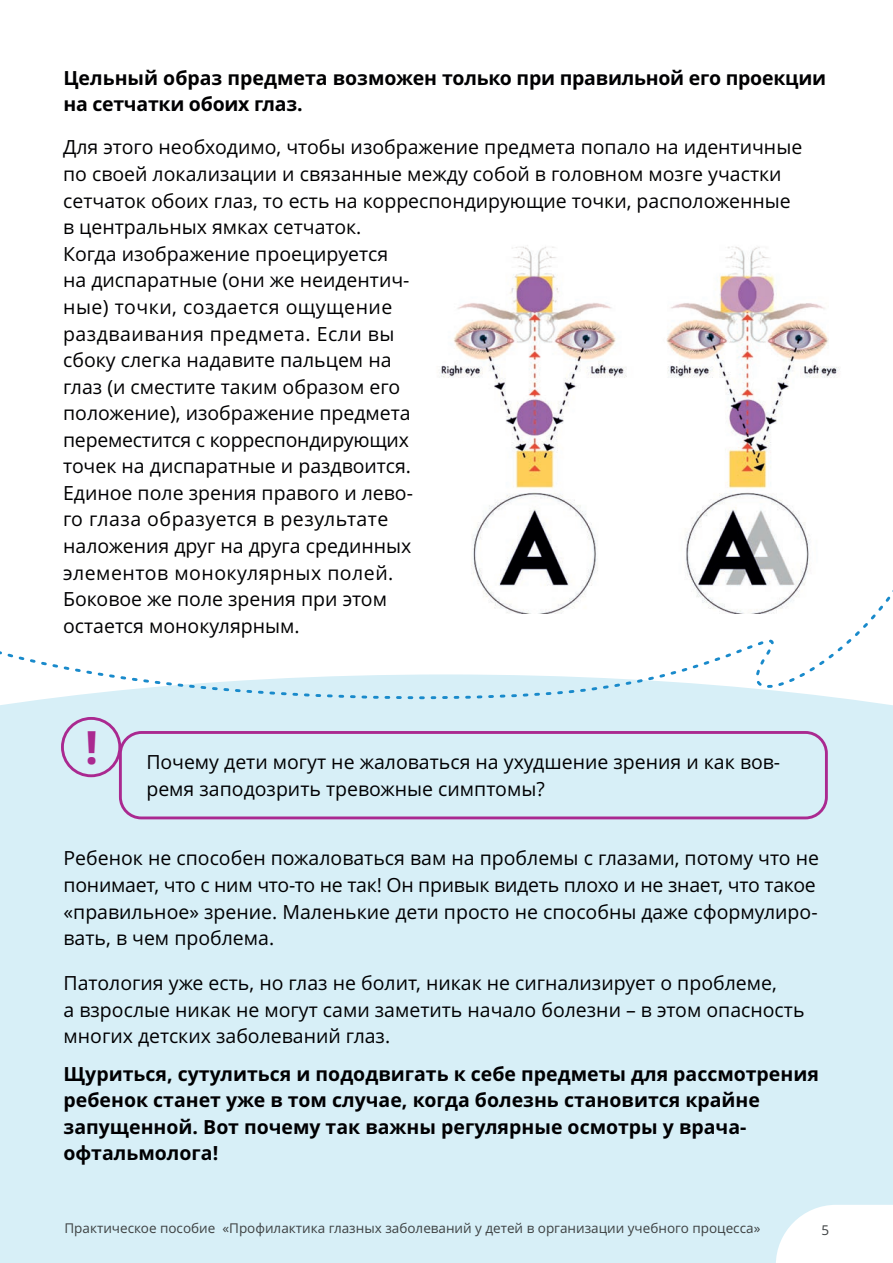
<style>
.page{position:relative;width:893px;height:1263px;background:#fff}
.page>*{position:absolute;margin:0;border:0;box-sizing:border-box;transform-origin:0 0}
.t1{font:700 45.9px "Open Sans";color:#aa2990}
.t2{font:19.5px/26.5px "Open Sans";color:#000002}
.t3{font:700 19.5px/26.5px "Open Sans";color:#000002}
.t4{font:13.5px "Open Sans";color:#3e4243}
</style>
<div class="page">
<div style="left:0;top:751px;width:893px;height:106px;background:#d7eff7"></div>
<div style="left:0;top:857px;width:893px;height:406px;background:#d7eff7"></div>
<svg style="left:0;top:590px;width:893px;height:161px"></svg>
<img style="left:425px;top:245px;width:431px;height:368px">
<div style="left:119px;top:731px;width:709px;height:88px;border:3px solid #aa2990;border-radius:21px"></div>
<div style="left:61px;top:717px;width:60px;height:60px;border:3px solid #aa2990;border-radius:50%"></div>
<svg style="left:776px;top:1205px;width:117px;height:58px;background:#fafdfe"></svg>
<p class="t3" style="left:63px;top:66px;width:764px">Цельный образ предмета возможен только при правильной его проекции на сетчатки обоих глаз.</p>
<p class="t2" style="left:63px;top:136px;width:741px">Для этого необходимо, чтобы изображение предмета попало на идентичные по своей локализации и связанные между собой в головном мозге участки сетчаток обоих глаз, то есть на корреспондирующие точки, расположенные в центральных ямках сетчаток.</p>
<p class="t2" style="left:63px;top:242px;width:351px">Когда изображение проецируется на диспаратные (они же неидентич&shy;ные) точки, создается ощущение раздваивания предмета. Если вы сбоку слегка надавите пальцем на глаз (и сместите таким образом его положение), изображение предмета переместится с корреспондирующих точек на диспаратные и раздвоится.<br>Единое поле зрения правого и лево&shy;го глаза образуется в результате наложения друг на друга срединных элементов монокулярных полей.<br>Боковое же поле зрения при этом остается монокулярным.</p>
<h1 class="t1" style="left:85px;top:729px;width:15px">!</h1>
<p class="t2" style="left:146px;top:751px;width:635px">Почему дети могут не жаловаться на ухудшение зрения и как вов&shy;ремя заподозрить тревожные симптомы?</p>
<p class="t2" style="left:64px;top:847px;width:757px">Ребенок не способен пожаловаться вам на проблемы с глазами, потому что не понимает, что с ним что-то не так! Он привык видеть плохо и не знает, что такое «правильное» зрение. Маленькие дети просто не способны даже сформулиро&shy;вать, в чем проблема.</p>
<p class="t2" style="left:64px;top:972px;width:742px">Патология уже есть, но глаз не болит, никак не сигнализирует о проблеме,<br>а взрослые никак не могут сами заметить начало болезни – в этом опасность многих детских заболеваний глаз.</p>
<p class="t3" style="left:64px;top:1062px;width:757px">Щуриться, сутулиться и пододвигать к себе предметы для рассмотрения ребенок станет уже в том случае, когда болезнь становится крайне запущенной. Вот почему так важны регулярные осмотры у врача&shy;офтальмолога!</p>
<p class="t4" style="left:64px;top:1223px;width:697px">Практическое пособие «Профилактика глазных заболеваний у детей в организации учебного процесса»</p>
<p class="t4" style="left:821px;top:1224px;width:9px">5</p>
</div>
